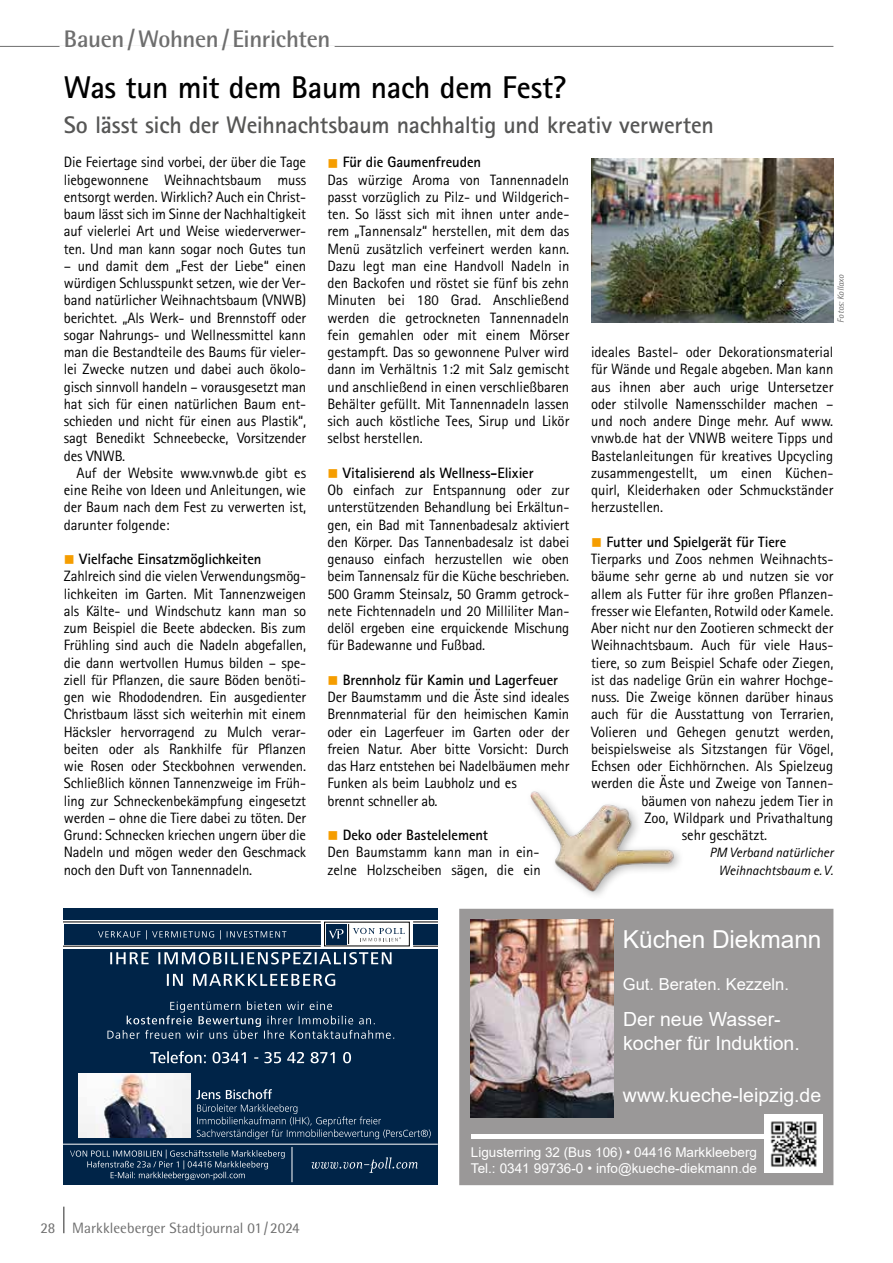
<style>
.page{position:relative;width:893px;height:1263px;background:#fff}
.page>*{position:absolute;margin:0;border:0;box-sizing:border-box;transform-origin:0 0}
.t1{font:700 31.5px "Rotis Sans Serif Std";letter-spacing:-.01em;color:#000}
.t2{font:24.75px "Arial";letter-spacing:-.005em;color:#fff}
.t3{font:700 24px "Rotis Sans Serif Std";letter-spacing:-.015em;color:#565655}
.t4{font:700 24px "Rotis Semi Sans Std";letter-spacing:-.015em;color:#6e6e6e}
.t5{font:19.5px/24px "Arial";color:#fff}
.t6{font:16.5px "Arial";color:#fff}
.t7{font:15px/17.2px "Rotis Sans Serif Std";letter-spacing:-.01em;color:#000}
.t8{font:15px "Rotis Semi Sans Std";color:#6e6e6e}
.t9{font:700 15px "Rotis Sans Serif Std";letter-spacing:-.01em;color:#000}
.t10{font:13.5px/16.2px "Arial";color:#fff}
.t11{font:italic 13.5px/17.2px "Rotis Sans Serif Std";color:#000;text-align:right}
.t12{font:italic 9px "Rotis Sans Serif Std";color:#6e6e6e}
.s1{color:#f59d00}
.s2{font-weight:700}
</style>
<div class="page">
<hr style="left:63px;top:1206px;width:2px;height:27px;background:#6e6e6e">
<hr style="left:0;top:46px;width:833px;height:1px;background:#6e6e6e">
<hr style="left:60px;top:46px;width:275px;height:1px;background:#fff">
<div style="left:460px;top:909px;width:373px;height:275px;background:#9a9898"></div>
<div style="left:459px;top:909px;width:374px;height:276px;border:2px solid #9a9898"></div>
<div style="left:471px;top:1134px;width:352px;height:5px;background:#fff"></div>
<img style="left:764px;top:1114px;width:59px;height:59px">
<img style="left:471px;top:919px;width:142px;height:198px">
<div style="left:64px;top:909px;width:374px;height:276px;background:#002448"></div>
<img style="left:79px;top:1073px;width:111px;height:65px">
<svg style="left:107px;top:1001px;width:287px;height:38px"></svg>
<svg style="left:167px;top:974px;width:168px;height:12px"></svg>
<svg style="left:64px;top:920px;width:374px;height:28px"></svg>
<div style="left:64px;top:924px;width:257px;height:20px;background:#002448"></div>
<hr style="left:64px;top:922px;width:257px;height:1px;background:#000">
<hr style="left:64px;top:946px;width:257px;height:1px;background:#000">
<svg style="left:98px;top:921px;width:340px;height:43px"></svg>
<svg style="left:70px;top:1149px;width:215px;height:31px"></svg>
<hr style="left:64px;top:1144px;width:374px;height:1px;background:#fff">
<svg style="left:196px;top:1089px;width:235px;height:50px"></svg>
<hr style="left:291px;top:1147px;width:1px;height:35px;background:#fff">
<svg style="left:311px;top:1157px;width:107px;height:16px"></svg>
<svg style="left:150px;top:1051px;width:201px;height:12px"></svg>
<img style="left:591px;top:159px;width:242px;height:164px">
<img style="left:531px;top:791px;width:146px;height:101px">
<h3 class="t4" style="left:64px;top:24px;width:268px">Bauen/Wohnen/ Einrichten</h3>
<h1 class="t1" style="left:64px;top:68px;width:504px">Was tun mit dem Baum nach dem Fest?</h1>
<h3 class="t3" style="left:64px;top:109px;width:652px">So lässt sich der Weihnachtsbaum nachhaltig und kreativ verwerten</h3>
<p class="t7" style="left:64px;top:153px;width:244px;text-align:justify">Die Feiertage sind vorbei, der über die Tage liebgewonnene Weihnachtsbaum muss entsorgt werden. Wirklich? Auch ein Christ&shy;baum lässt sich im Sinne der Nachhaltigkeit auf vielerlei Art und Weise wiederverwer&shy;ten. Und man kann sogar noch Gutes tun</p>
<p class="t7" style="left:64px;top:257px;width:244px;text-align:justify">– und damit dem „Fest der Liebe“ einen würdigen Schlusspunkt setzen, wie der Ver&shy;band natürlicher Weihnachtsbaum (VNWB) berichtet. „Als Werk- und Brennstoff oder sogar Nahrungs- und Wellnessmittel kann man die Bestandteile des Baums für vieler&shy;lei Zwecke nutzen und dabei auch ökolo&shy;gisch sinnvoll handeln – vorausgesetzt man hat sich für einen natürlichen Baum ent&shy;schieden und nicht für einen aus Plastik“, sagt Benedikt Schneebecke, Vorsitzender des VNWB.</p>
<p class="t7" style="left:64px;top:464px;width:244px;text-align:justify;text-indent:13px">Auf der Website www.vnwb.de gibt es eine Reihe von Ideen und Anleitungen, wie der Baum nach dem Fest zu verwerten ist, darunter folgende:</p>
<p class="t7" style="left:64px;top:550px;width:244px"><span class="s1">■</span> <span class="s2">Vielfache Einsatzmöglichkeiten </span>Zahlreich sind die vielen Verwendungsmög&shy;lichkeiten im Garten. Mit Tannenzweigen als Kälte- und Windschutz kann man so zum Beispiel die Beete abdecken. Bis zum Frühling sind auch die Nadeln abgefallen, die dann wertvollen Humus bilden – spe&shy;ziell für Pflanzen, die saure Böden benöti&shy;gen wie Rhododendren. Ein ausgedienter Christbaum lässt sich weiterhin mit einem Häcksler hervorragend zu Mulch verar&shy;beiten oder als Rankhilfe für Pflanzen wie Rosen oder Steckbohnen verwenden.<br>Schließlich können Tannenzweige im Früh&shy;ling zur Schneckenbekämpfung eingesetzt werden – ohne die Tiere dabei zu töten. Der Grund: Schnecken kriechen ungern über die Nadeln und mögen weder den Geschmack noch den Duft von Tannennadeln.</p>
<p class="t7" style="left:327px;top:153px;width:243px"><span class="s1">■</span> <span class="s2">Für die Gaumenfreuden<br></span>Das würzige Aroma von Tannennadeln passt vorzüglich zu Pilz- und Wildgerich&shy;ten. So lässt sich mit ihnen unter ande&shy;rem „Tannensalz“ herstellen, mit dem das Menü zusätzlich verfeinert werden kann.<br>Dazu legt man eine Handvoll Nadeln in den Backofen und röstet sie fünf bis zehn Minuten bei 180 Grad. Anschließend werden die getrockneten Tannennadeln fein gemahlen oder mit einem Mörser gestampft. Das so gewonnene Pulver wird dann im Verhältnis 1:2 mit Salz gemischt und anschließend in einen verschließbaren Behälter gefüllt. Mit Tannennadeln lassen sich auch köstliche Tees, Sirup und Likör selbst herstellen.</p>
<p class="t7" style="left:327px;top:464px;width:243px"><span class="s1">■</span> <span class="s2">Vitalisierend als Wellness-Elixier<br></span>Ob einfach zur Entspannung oder zur unterstützenden Behandlung bei Erkältun&shy;gen, ein Bad mit Tannenbadesalz aktiviert den Körper. Das Tannenbadesalz ist dabei genauso einfach herzustellen wie oben beim Tannensalz für die Küche beschrieben.<br>500 Gramm Steinsalz, 50 Gramm getrock&shy;nete Fichtennadeln und 20 Milliliter Man&shy;delöl ergeben eine erquickende Mischung für Badewanne und Fußbad.</p>
<p class="t7" style="left:327px;top:671px;width:243px"><span class="s1">■</span> <span class="s2">Brennholz für Kamin und Lagerfeuer </span>Der Baumstamm und die Äste sind ideales Brennmaterial für den heimischen Kamin oder ein Lagerfeuer im Garten oder der freien Natur. Aber bitte Vorsicht: Durch das Harz entstehen bei Nadelbäumen mehr Funken als beim Laubholz und es<br>brennt schneller ab.</p>
<p class="t7" style="left:327px;top:826px;width:215px"><span class="s1">■</span> <span class="s2">Deko oder Bastelelement<br></span>Den Baumstamm kann man in ein&shy;zelne Holzscheiben sägen, die ein</p>
<p class="t12" style="left:835px;top:323px;width:50px;rotate:-90deg">Fotos: Kollaxo</p>
<p class="t7" style="left:591px;top:343px;width:244px;text-align:justify">ideales Bastel- oder Dekorationsmaterial für Wände und Regale abgeben. Man kann aus ihnen aber auch urige Untersetzer oder stilvolle Namensschilder machen – und noch andere Dinge mehr. Auf www. vnwb.de hat der VNWB weitere Tipps und Bastelanleitungen für kreatives Upcycling zusammengestellt, um einen Küchen&shy;quirl, Kleiderhaken oder Schmuckständer herzustellen.</p>
<p class="t9" style="left:591px;top:532px;width:197px"><span class="s1">■</span> Futter und Spielgerät für Tiere</p>
<p class="t7" style="left:591px;top:550px;width:244px">Tierparks und Zoos nehmen Weihnachts-</p>
<p class="t7" style="left:591px;top:567px;width:244px">bäume sehr gerne ab und nutzen sie vor</p>
<p class="t7" style="left:591px;top:585px;width:244px">allem als Futter für ihre großen Pflanzen-</p>
<p class="t7" style="left:591px;top:602px;width:244px">fresser wie Elefanten, Rotwild oder Kamele.</p>
<p class="t7" style="left:591px;top:619px;width:244px">Aber nicht nur den Zootieren schmeckt der</p>
<p class="t7" style="left:591px;top:636px;width:244px">Weihnachtsbaum. Auch für viele Haus-</p>
<p class="t7" style="left:591px;top:654px;width:244px">tiere, so zum Beispiel Schafe oder Ziegen,</p>
<p class="t7" style="left:591px;top:671px;width:244px">ist das nadelige Grün ein wahrer Hochge-</p>
<p class="t7" style="left:591px;top:688px;width:244px">nuss. Die Zweige können darüber hinaus</p>
<p class="t7" style="left:591px;top:705px;width:244px">auch für die Ausstattung von Terrarien,</p>
<p class="t7" style="left:591px;top:723px;width:244px">Volieren und Gehegen genutzt werden,</p>
<p class="t7" style="left:591px;top:740px;width:244px">beispielsweise als Sitzstangen für Vögel,</p>
<p class="t7" style="left:591px;top:757px;width:244px">Echsen oder Eichhörnchen. Als Spielzeug</p>
<p class="t7" style="left:591px;top:774px;width:244px">werden die Äste und Zweige von Tannen-</p>
<p class="t7" style="left:641px;top:792px;width:193px">bäumen von nahezu jedem Tier in</p>
<p class="t7" style="left:644px;top:809px;width:191px">Zoo, Wildpark und Privathaltung</p>
<p class="t7" style="left:682px;top:826px;width:87px">sehr geschätzt.</p>
<p class="t11" style="left:710px;top:844px;width:125px">PM Verband natürlicher<br>Weihnachtsbaum e.V.</p>
<h2 class="t2" style="left:623px;top:922px;width:200px">Küchen Diekmann</h2>
<p class="t6" style="left:623px;top:973px;width:168px">Gut. Beraten. Kezzeln.</p>
<h3 class="t5" style="left:623px;top:1006px;width:178px">Der neue Wasser&shy;kocher für Induktion.</h3>
<h3 class="t5" style="left:623px;top:1082px;width:200px">www.kueche-leipzig.de</h3>
<p class="t8" style="left:40px;top:1219px;width:261px">28 Markkleeberger Stadtjournal 01/2024</p>
<p class="t10" style="left:471px;top:1144px;width:288px">Ligusterring 32 (Bus 106) • 04416 Markkleeberg<br>Tel.: 0341 99736-0 • info@kueche-diekmann.de</p>
</div>
